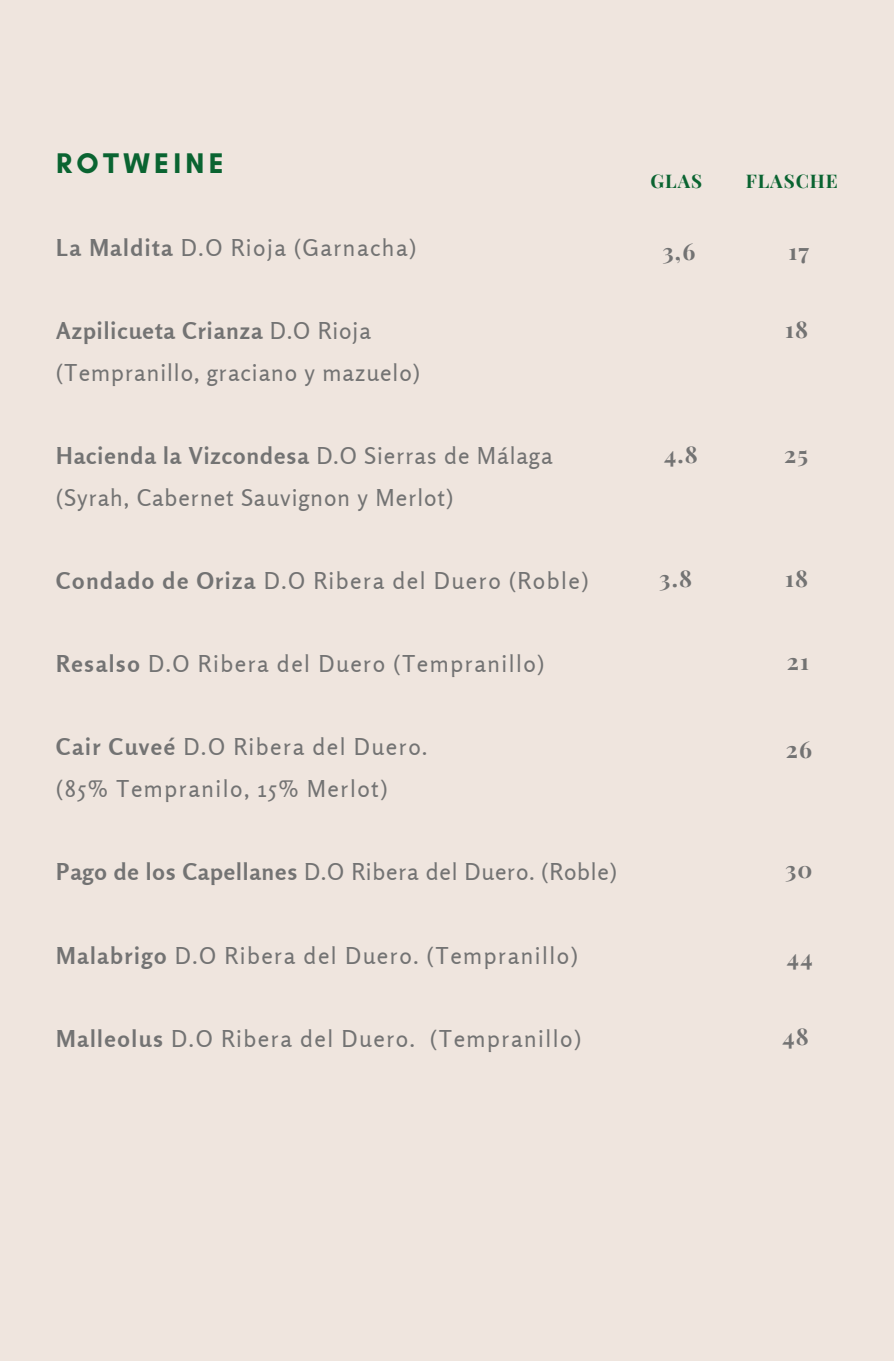
<style>
.page{position:relative;width:894px;height:1361px;background:#fff}
.page>*{position:absolute;margin:0;border:0;box-sizing:border-box;transform-origin:0 0}
.t1{font:700 28.95px "Glacial Indifference";letter-spacing:.15em;color:#0a6431}
.t2{font:23.1px/41.7px "Rosario";letter-spacing:.065em;color:#737373}
.t3{font:23.1px/41.7px "Rosario";letter-spacing:.045em;color:#737373}
.t4{font:23.1px "Rosario";letter-spacing:.035em;color:#737373}
.t5{font:700 23.1px "Playfair Display";letter-spacing:.05em;color:#737373}
.t6{font:700 18.75px "Playfair Display";letter-spacing:.05em;color:#0a6431}
.s1{font-weight:700}
</style>
<div class="page">
<div style="left:0;top:0;width:893px;height:1360px;background:#efe5de"></div>
<p class="t1" style="left:56px;top:146px;width:169px">ROTWEINE</p>
<p class="t6" style="left:650px;top:168px;width:53px">GLAS</p>
<p class="t6" style="left:745px;top:168px;width:94px">FLASCHE</p>
<p class="t2" style="left:56px;top:226px;width:361px"><span class="s1">La Maldita</span> D.O Rioja (Garnacha)</p>
<p class="t5" style="left:662px;top:234px;width:34px">3,6</p>
<p class="t5" style="left:788px;top:234px;width:22px">17</p>
<p class="t3" style="left:56px;top:309px;width:365px"><span class="s1">Azpilicueta Crianza</span> D.O Rioja (Tempranillo, graciano y mazuelo)</p>
<p class="t5" style="left:785px;top:313px;width:25px">18</p>
<p class="t3" style="left:56px;top:434px;width:497px"><span class="s1">Hacienda la Vizcondesa</span> D.O Sierras de Málaga (Syrah, Cabernet Sauvignon y Merlot)</p>
<p class="t5" style="left:664px;top:437px;width:35px">4.8</p>
<p class="t5" style="left:784px;top:437px;width:25px">25</p>
<p class="t2" style="left:56px;top:559px;width:533px"><span class="s1">Condado de Oriza</span> D.O Ribera del Duero (Roble)</p>
<p class="t5" style="left:659px;top:561px;width:34px">3.8</p>
<p class="t5" style="left:784px;top:561px;width:25px">18</p>
<p class="t2" style="left:56px;top:642px;width:489px"><span class="s1">Resalso</span> D.O Ribera del Duero (Tempranillo)</p>
<p class="t5" style="left:786px;top:645px;width:24px">21</p>
<p class="t2" style="left:56px;top:726px;width:372px"><span class="s1">Cair Cuveé</span> D.O Ribera del Duero. (85% Tempranilo, 15% Merlot)</p>
<p class="t5" style="left:785px;top:733px;width:28px">26</p>
<p class="t4" style="left:56px;top:857px;width:562px"><span class="s1">Pago de los Capellanes</span> D.O Ribera del Duero. (Roble)</p>
<p class="t5" style="left:785px;top:852px;width:29px">30</p>
<p class="t2" style="left:56px;top:934px;width:523px"><span class="s1">Malabrigo</span> D.O Ribera del Duero. (Tempranillo)</p>
<p class="t5" style="left:786px;top:940px;width:27px">44</p>
<p class="t2" style="left:56px;top:1017px;width:526px"><span class="s1">Malleolus</span> D.O Ribera del Duero. (Tempranillo)</p>
<p class="t5" style="left:782px;top:1019px;width:28px">48</p>
</div>
